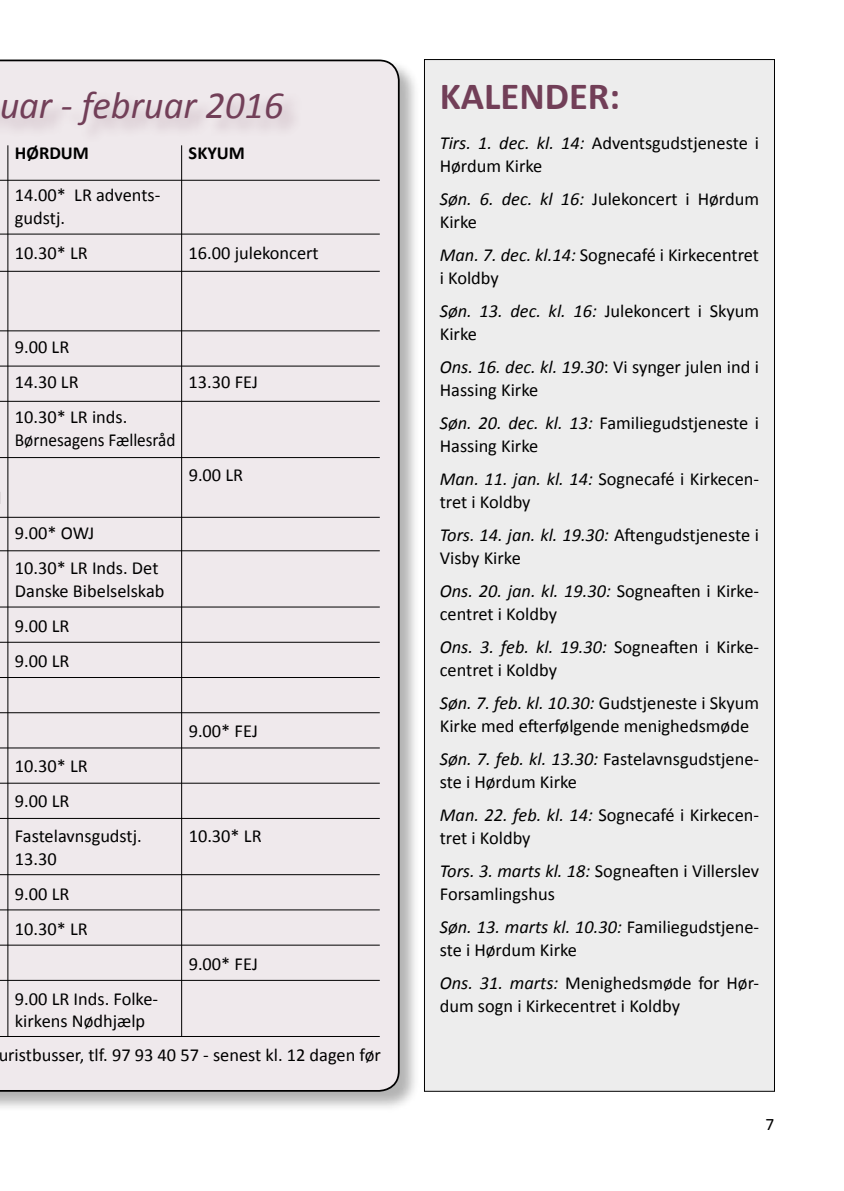
<style>
.page{position:relative;width:844px;height:1191px;background:#fff}
.page>*{position:absolute;margin:0;border:0;box-sizing:border-box;transform-origin:0 0}
.t1{font:italic 38.5px "Calibri";color:#723f58}
.t2{font:700 38.5px "Calibri";color:#723f58}
.t3{font:18.38px/22.8px "Calibri";color:#000}
.t4{font:700 18.38px "Calibri";color:#000}
.t5{font:17.5px "Calibri";color:#000}
.s1{font-style:italic}
</style>
<div class="page">
<div style="left:0;top:59px;width:420px;height:1053px;background:#000;opacity:.3"></div>
<div style="left:0;top:60px;width:399px;height:1031px;background:#efe9ec"></div>
<div style="left:0;top:86px;width:303px;height:58px;background:#723f58;opacity:.3"></div>
<hr style="left:7px;top:145px;width:1px;height:891px;background:#000">
<hr style="left:181px;top:145px;width:1px;height:891px;background:#000">
<hr style="left:0;top:180px;width:379px;height:1px;background:#000">
<div style="left:424px;top:60px;width:350px;height:1031px;background:#ededed"></div>
<hr style="left:0;top:234px;width:379px;height:1px;background:#000">
<hr style="left:0;top:271px;width:379px;height:1px;background:#000">
<hr style="left:0;top:330px;width:379px;height:1px;background:#000">
<hr style="left:0;top:366px;width:379px;height:1px;background:#000">
<hr style="left:0;top:401px;width:379px;height:1px;background:#000">
<hr style="left:0;top:457px;width:379px;height:1px;background:#000">
<hr style="left:0;top:517px;width:379px;height:1px;background:#000">
<hr style="left:0;top:550px;width:379px;height:1px;background:#000">
<hr style="left:0;top:606px;width:379px;height:1px;background:#000">
<hr style="left:0;top:642px;width:379px;height:1px;background:#000">
<hr style="left:0;top:677px;width:379px;height:1px;background:#000">
<hr style="left:0;top:712px;width:379px;height:1px;background:#000">
<hr style="left:0;top:747px;width:379px;height:1px;background:#000">
<hr style="left:0;top:782px;width:379px;height:1px;background:#000">
<hr style="left:0;top:818px;width:379px;height:1px;background:#000">
<hr style="left:0;top:874px;width:379px;height:1px;background:#000">
<hr style="left:0;top:909px;width:379px;height:1px;background:#000">
<hr style="left:0;top:944px;width:379px;height:1px;background:#000">
<hr style="left:0;top:980px;width:379px;height:1px;background:#000">
<hr style="left:0;top:1036px;width:379px;height:1px;background:#000">
<h1 class="t1" style="left:-1px;top:79px;width:286px">uar - februar 2016</h1>
<p class="t4" style="left:15px;top:141px;width:76px">HØRDUM</p>
<p class="t4" style="left:189px;top:141px;width:58px">SKYUM</p>
<p class="t3" style="left:15px;top:184px;width:147px">14.00* LR advents&shy;gudstj.</p>
<p class="t3" style="left:15px;top:241px;width:74px">10.30* LR</p>
<p class="t3" style="left:189px;top:241px;width:132px">16.00 julekoncert</p>
<p class="t3" style="left:15px;top:330px;width:65px;line-height:35px">9.00 LR<br>14.30 LR</p>
<p class="t3" style="left:15px;top:406px;width:162px">10.30* LR inds.<br>Børnesagens Fællesråd</p>
<p class="t3" style="left:189px;top:371px;width:71px">13.30 FEJ</p>
<p class="t3" style="left:189px;top:464px;width:56px">9.00 LR</p>
<p class="t3" style="left:15px;top:515px;width:145px;line-height:35px">9.00* OWJ<br>10.30* LR Inds. Det</p>
<p class="t3" style="left:15px;top:573px;width:151px;line-height:35px">Danske Bibelselskab<br>9.00 LR<br>9.00 LR</p>
<p class="t3" style="left:15px;top:748px;width:128px;line-height:35px">10.30* LR<br>9.00 LR<br>Fastelavnsgudstj.</p>
<p class="t3" style="left:15px;top:841px;width:74px;line-height:35px">13.30<br>9.00 LR<br>10.30* LR</p>
<p class="t3" style="left:15px;top:987px;width:145px">9.00 LR Inds. Folke&shy;kirkens Nødhjælp</p>
<p class="t3" style="left:189px;top:719px;width:71px">9.00* FEJ</p>
<p class="t3" style="left:189px;top:824px;width:74px">10.30* LR</p>
<p class="t3" style="left:189px;top:952px;width:71px">9.00* FEJ</p>
<p class="t3" style="left:-1px;top:1043px;width:384px">uristbusser, tlf. 97 93 40 57 - senest kl. 12 dagen før</p>
<h1 class="t2" style="left:439px;top:71px;width:182px">KALENDER:</h1>
<p class="t3" style="left:439px;top:132px;width:321px"><span class="s1">Tirs. 1. dec. kl. 14:</span> Adventsgudstjeneste i<br>Hørdum Kirke</p>
<p class="t3" style="left:439px;top:188px;width:321px"><span class="s1">Søn. 6. dec. kl 16:</span> Julekoncert i Hørdum<br>Kirke</p>
<p class="t3" style="left:439px;top:244px;width:321px"><span class="s1">Man. 7. dec. kl.14:</span> Sognecafé i Kirkecentret i Koldby</p>
<p class="t3" style="left:439px;top:300px;width:321px"><span class="s1">Søn. 13. dec. kl. 16:</span> Julekoncert i Skyum<br>Kirke</p>
<p class="t3" style="left:439px;top:356px;width:321px"><span class="s1">Ons. 16. dec. kl. 19.30</span>: Vi synger julen ind i<br>Hassing Kirke</p>
<p class="t3" style="left:439px;top:412px;width:321px"><span class="s1">Søn. 20. dec. kl. 13:</span> Familiegudstjeneste i<br>Hassing Kirke</p>
<p class="t3" style="left:439px;top:468px;width:321px"><span class="s1">Man. 11. jan. kl. 14:</span> Sognecafé i Kirkecen&shy;tret i Koldby</p>
<p class="t3" style="left:439px;top:524px;width:321px"><span class="s1">Tors. 14. jan. kl. 19.30:</span> Aftengudstjeneste i<br>Visby Kirke</p>
<p class="t3" style="left:439px;top:580px;width:321px"><span class="s1">Ons. 20. jan. kl. 19.30:</span> Sogneaften i Kirke&shy;centret i Koldby</p>
<p class="t3" style="left:439px;top:636px;width:321px"><span class="s1">Ons. 3. feb. kl. 19.30:</span> Sogneaften i Kirke&shy;centret i Koldby</p>
<p class="t3" style="left:439px;top:692px;width:321px"><span class="s1">Søn. 7. feb. kl. 10.30:</span> Gudstjeneste i Skyum<br>Kirke med efterfølgende menighedsmøde</p>
<p class="t3" style="left:439px;top:748px;width:321px"><span class="s1">Søn. 7. feb. kl. 13.30:</span> Fastelavnsgudstjene&shy;ste i Hørdum Kirke</p>
<p class="t3" style="left:439px;top:804px;width:321px"><span class="s1">Man. 22. feb. kl. 14:</span> Sognecafé i Kirkecen&shy;tret i Koldby</p>
<p class="t3" style="left:439px;top:860px;width:321px"><span class="s1">Tors. 3. marts kl. 18:</span> Sogneaften i Villerslev<br>Forsamlingshus</p>
<p class="t3" style="left:439px;top:916px;width:321px"><span class="s1">Søn. 13. marts kl. 10.30:</span> Familiegudstjene&shy;ste i Hørdum Kirke</p>
<p class="t3" style="left:439px;top:972px;width:321px"><span class="s1">Ons. 31. marts:</span> Menighedsmøde for Hør&shy;dum sogn i Kirkecentret i Koldby</p>
<p class="t5" style="left:765px;top:1112px;width:10px">7</p>
</div>
